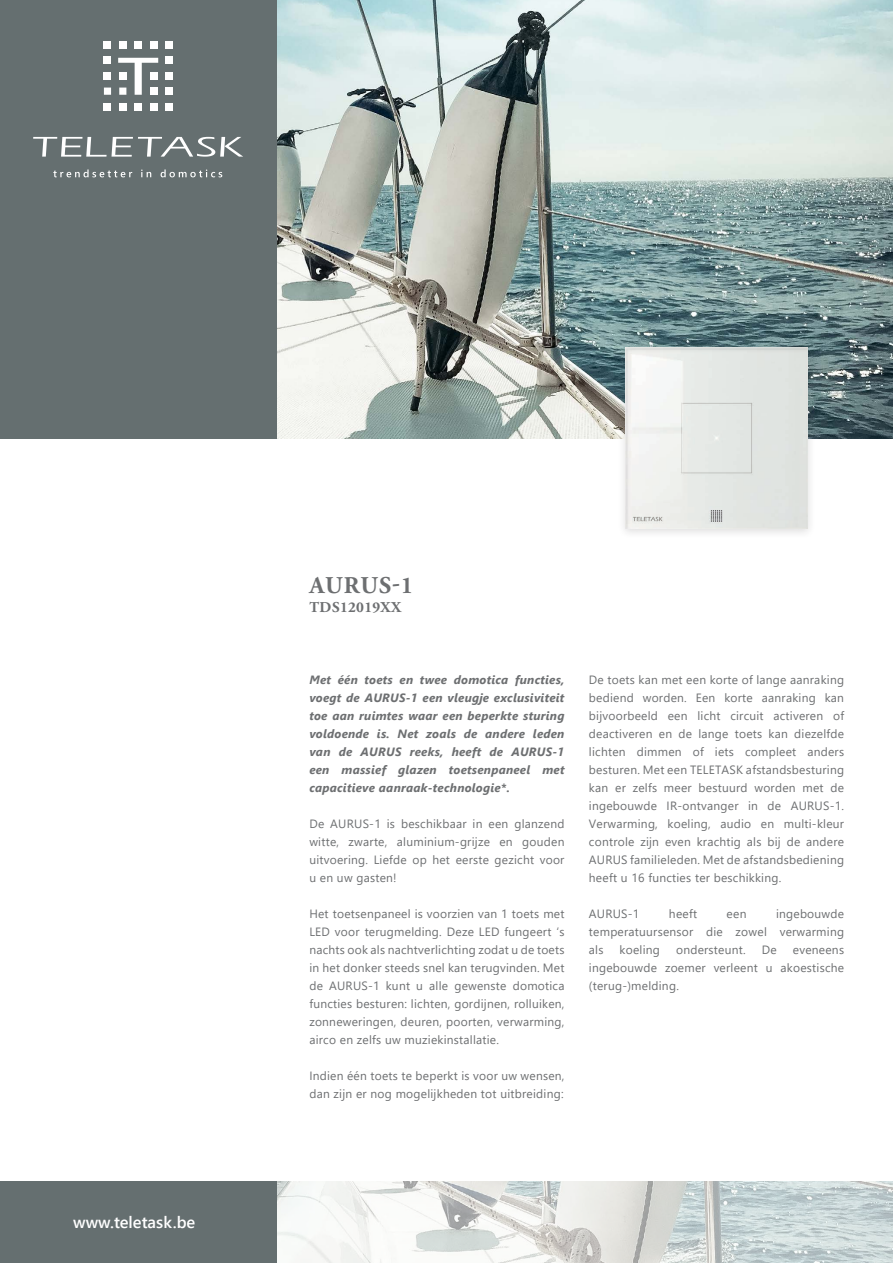
<style>
.page{position:relative;width:893px;height:1263px;background:#fff}
.page>*{position:absolute;margin:0;border:0;box-sizing:border-box;transform-origin:0 0}
.t1{font:700 24px "Adobe Garamond Pro";letter-spacing:.035em;color:#6d6f71}
.t2{font:600 16.5px "Segoe UI";color:#fff}
.t3{font:700 15px "Adobe Garamond Pro";letter-spacing:.025em;color:#6d6f71}
.t4{font:12px/18px "Segoe UI";letter-spacing:.02em;color:#6d6f71;text-align:justify}
.t5{font:italic 700 12px/18px "Segoe UI";letter-spacing:.02em;color:#6d6f71;text-align:justify}
</style>
<div class="page">
<img style="left:276px;top:0;width:617px;height:438px">
<img style="left:276px;top:1181px;width:617px;height:82px">
<div style="left:0;top:0;width:276px;height:438px;background:#656f70"></div>
<div style="left:0;top:1181px;width:276px;height:82px;background:#656f70"></div>
<div style="left:617px;top:341px;width:198px;height:198px;background:#231f20;opacity:.15"></div>
<img style="left:626px;top:347px;width:181px;height:181px">
<svg style="left:53px;top:169px;width:79px;height:8px"></svg>
<svg style="left:141px;top:170px;width:10px;height:7px"></svg>
<svg style="left:161px;top:169px;width:61px;height:8px"></svg>
<div style="left:165px;top:41px;width:7px;height:7px;background:#fff"></div>
<div style="left:165px;top:57px;width:7px;height:7px;background:#fff"></div>
<div style="left:165px;top:72px;width:7px;height:7px;background:#fff"></div>
<div style="left:165px;top:88px;width:7px;height:7px;background:#fff"></div>
<div style="left:165px;top:103px;width:7px;height:7px;background:#fff"></div>
<div style="left:150px;top:41px;width:7px;height:7px;background:#fff"></div>
<div style="left:150px;top:103px;width:7px;height:7px;background:#fff"></div>
<div style="left:135px;top:41px;width:7px;height:7px;background:#fff"></div>
<div style="left:135px;top:103px;width:7px;height:7px;background:#fff"></div>
<div style="left:119px;top:41px;width:7px;height:7px;background:#fff"></div>
<svg style="left:118px;top:58px;width:40px;height:37px"></svg>
<div style="left:119px;top:72px;width:7px;height:7px;background:#fff"></div>
<div style="left:119px;top:88px;width:7px;height:7px;background:#fff"></div>
<div style="left:119px;top:103px;width:7px;height:7px;background:#fff"></div>
<div style="left:104px;top:41px;width:7px;height:7px;background:#fff"></div>
<div style="left:104px;top:57px;width:7px;height:7px;background:#fff"></div>
<div style="left:104px;top:72px;width:7px;height:7px;background:#fff"></div>
<div style="left:104px;top:88px;width:7px;height:7px;background:#fff"></div>
<div style="left:104px;top:103px;width:7px;height:7px;background:#fff"></div>
<svg style="left:33px;top:137px;width:210px;height:20px"></svg>
<h2 class="t2" style="left:73px;top:1209px;width:124px">www.teletask.be</h2>
<h1 class="t1" style="left:309px;top:572px;width:105px">AURUS-1</h1>
<p class="t3" style="left:309px;top:599px;width:93px">TDS12019XX</p>
<p class="t5" style="left:309px;top:670px;width:257px">Met één toets en twee domotica functies, voegt de AURUS-1 een vleugje exclusiviteit toe aan ruimtes waar een beperkte sturing voldoende is. Net zoals de andere leden van de AURUS reeks, heeft de AURUS-1 een massief glazen toetsenpaneel met capacitieve aanraak-technologie*.</p>
<p class="t4" style="left:309px;top:815px;width:257px">De AURUS-1 is beschikbaar in een glanzend witte, zwarte, aluminium-grijze en gouden uitvoering. Liefde op het eerste gezicht voor u en uw gasten!</p>
<p class="t4" style="left:309px;top:905px;width:257px">Het toetsenpaneel is voorzien van 1 toets met LED voor terugmelding. Deze LED fungeert ‘s nachts ook als nachtverlichting zodat u de toets in het donker steeds snel kan terugvinden. Met de AURUS-1 kunt u alle gewenste domotica functies besturen: lichten, gordijnen, rolluiken, zonneweringen, deuren, poorten, verwarming, airco en zelfs uw muziekinstallatie.</p>
<p class="t4" style="left:309px;top:1067px;width:257px">Indien één toets te beperkt is voor uw wensen, dan zijn er nog mogelijkheden tot uitbreiding:</p>
<p class="t4" style="left:589px;top:671px;width:257px">De toets kan met een korte of lange aanraking bediend worden. Een korte aanraking kan bijvoorbeeld een licht circuit activeren of deactiveren en de lange toets kan diezelfde lichten dimmen of iets compleet anders besturen. Met een TELETASK afstandsbesturing kan er zelfs meer bestuurd worden met de ingebouwde IR-ontvanger in de AURUS-1.<br>Verwarming, koeling, audio en multi-kleur controle zijn even krachtig als bij de andere AURUS familieleden. Met de afstandsbediening heeft u 16 functies ter beschikking.</p>
<p class="t4" style="left:589px;top:905px;width:52px">AURUS-1</p>
<p class="t4" style="left:669px;top:905px;width:30px">heeft</p>
<p class="t4" style="left:727px;top:905px;width:21px">een</p>
<p class="t4" style="left:589px;top:905px;width:257px;text-indent:187px">ingebouwde temperatuursensor die zowel verwarming als</p>
<p class="t4" style="left:620px;top:941px;width:42px">koeling</p>
<p class="t4" style="left:676px;top:941px;width:71px">ondersteunt.</p>
<p class="t4" style="left:762px;top:941px;width:16px">De</p>
<p class="t4" style="left:589px;top:941px;width:257px;text-indent:204px">eveneens ingebouwde zoemer verleent u akoestische (terug-)melding.</p>
</div>
